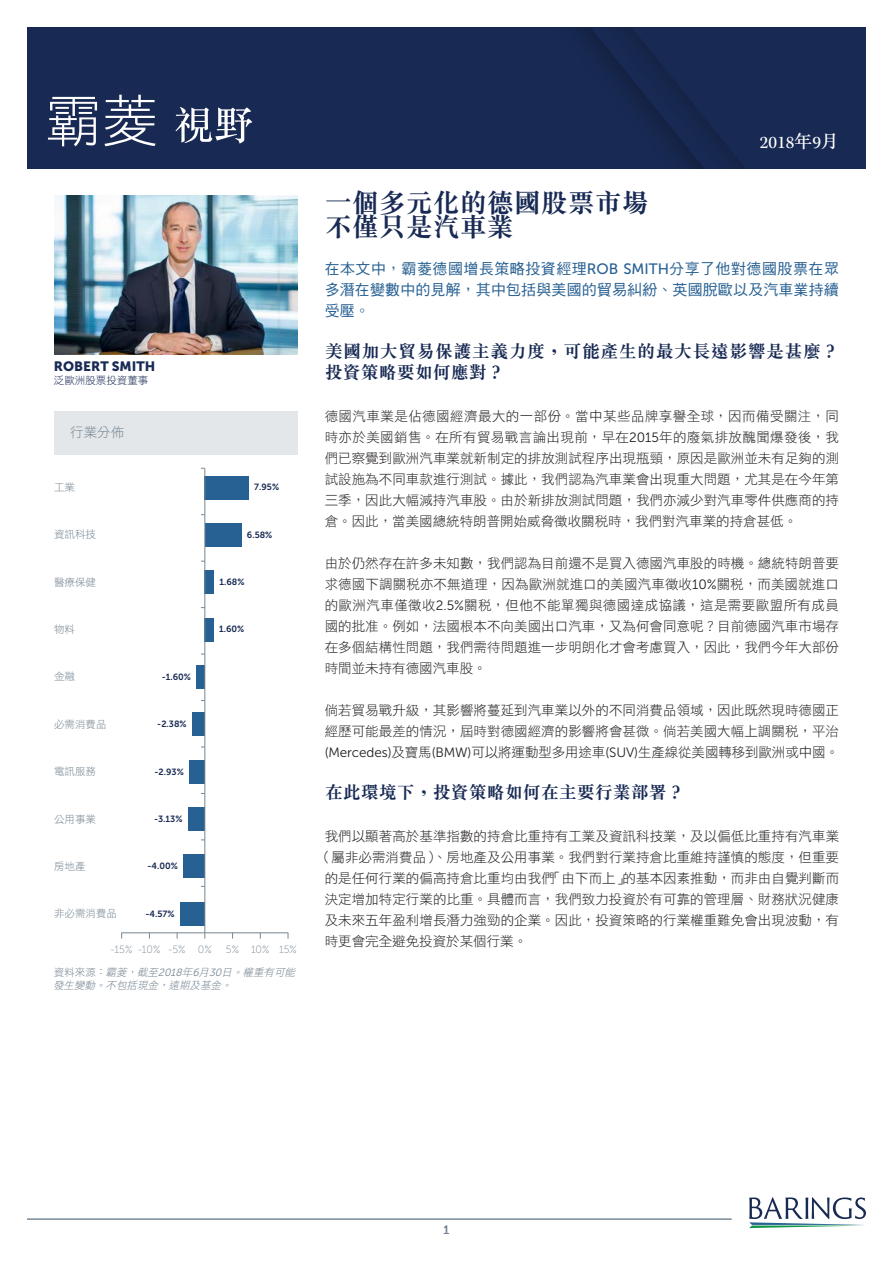
<style>
.page{position:relative;width:893px;height:1263px;background:#fff}
.page>*{position:absolute;margin:0;border:0;box-sizing:border-box;transform-origin:0 0}
.t1{font:700 27px/24px "M Sung HK";color:#182a54}
.t2{font:700 18px/21px "M Sung HK";letter-spacing:.01em;color:#182a54}
.t3{font:18px "Kepler Std";color:#fff}
.t4{font:15px/21px "DF Hei HK W5";letter-spacing:.01em;color:#276092;text-align:justify}
.t5{font:13.5px/21px "DF Hei HK W3";letter-spacing:.005em;color:#231f20;text-align:justify}
.t6{font:13.5px "Museo Sans 900";color:#182a54}
.t7{font:13.5px "DF Hei HK W3";color:#768693}
.t8{font:12px "Museo Sans 500";color:#768693}
.t9{font:italic 10.5px/13.5px "DF Hei HK W3";color:#768693}
.t10{font:10.5px "DF Hei HK W3";color:#768693}
.t11{font:10.5px "Museo Sans 100";color:#768693}
.t12{font:10.5px "DF Hei HK W3";color:#182a54}
.t13{font:9px "Museo Sans 700";color:#182a54}
.s1{font-style:normal}
.s2{font-family:"Museo Sans 300"}
.s3{font-family:"M Sung HK";font-weight:500}
.s4{font-family:"Museo Sans 500"}
</style>
<div class="page">
<div style="left:27px;top:27px;width:839px;height:142px;background:#182a54"></div>
<svg style="left:749px;top:1197px;width:117px;height:31px"></svg>
<hr style="left:27px;top:1219px;width:704px;height:1px;background:#768693">
<svg style="left:48px;top:95px;width:204px;height:51px"></svg>
<img style="left:54px;top:196px;width:244px;height:158px">
<div style="left:54px;top:411px;width:244px;height:44px;background:#e4e7e9"></div>
<div style="left:205px;top:476px;width:44px;height:23px;background:#276092"></div>
<div style="left:205px;top:523px;width:37px;height:23px;background:#276092"></div>
<div style="left:205px;top:571px;width:9px;height:23px;background:#276092"></div>
<div style="left:205px;top:618px;width:9px;height:23px;background:#276092"></div>
<div style="left:196px;top:665px;width:9px;height:23px;background:#276092"></div>
<div style="left:192px;top:713px;width:13px;height:23px;background:#276092"></div>
<div style="left:189px;top:760px;width:16px;height:23px;background:#276092"></div>
<div style="left:188px;top:807px;width:17px;height:23px;background:#276092"></div>
<div style="left:183px;top:855px;width:22px;height:23px;background:#276092"></div>
<div style="left:180px;top:902px;width:25px;height:23px;background:#276092"></div>
<hr style="left:122px;top:932px;width:166px;height:1px;background:#768693">
<hr style="left:204px;top:468px;width:1px;height:464px;background:#768693">
<p class="t6" style="left:54px;top:358px;width:103px">ROBERT SMITH</p>
<p class="t12" style="left:54px;top:375px;width:96px">泛歐洲股票投資董事</p>
<p class="t7" style="left:70px;top:425px;width:55px">行業分佈</p>
<p class="t10" style="left:54px;top:481px;width:22px">工業</p>
<p class="t13" style="left:254px;top:482px;width:26px">7.95%</p>
<p class="t10" style="left:54px;top:529px;width:43px">資訊科技</p>
<p class="t10" style="left:54px;top:576px;width:43px">醫療保健</p>
<p class="t13" style="left:247px;top:530px;width:27px">6.58%</p>
<p class="t13" style="left:220px;top:577px;width:26px">1.68%</p>
<p class="t10" style="left:54px;top:624px;width:22px">物料</p>
<p class="t13" style="left:219px;top:624px;width:27px">1.60%</p>
<p class="t10" style="left:54px;top:671px;width:22px">金融</p>
<p class="t13" style="left:162px;top:672px;width:31px">-1.60%</p>
<p class="t10" style="left:54px;top:718px;width:54px">必需消費品</p>
<p class="t13" style="left:157px;top:719px;width:31px">-2.38%</p>
<p class="t10" style="left:54px;top:766px;width:43px">電訊服務</p>
<p class="t13" style="left:154px;top:766px;width:31px">-2.93%</p>
<p class="t10" style="left:54px;top:813px;width:43px">公用事業</p>
<p class="t13" style="left:154px;top:814px;width:30px">-3.13%</p>
<p class="t10" style="left:54px;top:860px;width:33px">房地產</p>
<p class="t13" style="left:147px;top:861px;width:32px">-4.00%</p>
<p class="t10" style="left:54px;top:908px;width:65px">非必需消費品</p>
<p class="t13" style="left:145px;top:908px;width:31px">-4.57%</p>
<p class="t11" style="left:111px;top:944px;width:102px">-15% -10% -5% 0%</p>
<p class="t11" style="left:226px;top:944px;width:72px">5% 10% 15%</p>
<p class="t9" style="left:53px;top:965px;width:246px"><span class="s1">資料來源：</span>霸菱，截至<span class="s2">2018</span>年<span class="s2">6</span>月<span class="s2">30</span>日。權重有可能發生變動。不包括現金，遠期及基金。</p>
<h2 class="t3" style="left:760px;top:132px;width:81px">2018<span class="s3">年</span>9<span class="s3">月</span></h2>
<h1 class="t1" style="left:325px;top:190px;width:325px">一個多元化的德國股票市場不僅只是汽車業</h1>
<p class="t4" style="left:325px;top:258px;width:516px">在本文中，霸菱德國增長策略投資經理<span class="s4">ROB SMITH</span>分享了他對德國股票在眾多潛在變數中的見解，其中包括與美國的貿易糾紛、英國脫歐以及汽車業持續受壓。</p>
<h2 class="t2" style="left:325px;top:340px;width:516px">美國加大貿易保護主義力度，可能產生的最大長遠影響是甚麼？投資策略要如何應對？</h2>
<p class="t5" style="left:325px;top:405px;width:516px">德國汽車業是佔德國經濟最大的一部份。當中某些品牌享譽全球，因而備受關注，同時亦於美國銷售。在所有貿易戰言論出現前，早在<span class="s2">2015</span>年的廢氣排放醜聞爆發後，我們已察覺到歐洲汽車業就新制定的排放測試程序出現瓶頸，原因是歐洲並未有足夠的測試設施為不同車款進行測試。據此，我們認為汽車業會出現重大問題，尤其是在今年第三季，因此大幅減持汽車股。由於新排放測試問題，我們亦減少對汽車零件供應商的持倉。因此，當美國總統特朗普開始威脅徵收關稅時，我們對汽車業的持倉甚低。</p>
<p class="t5" style="left:325px;top:552px;width:516px">由於仍然存在許多未知數，我們認為目前還不是買入德國汽車股的時機。總統特朗普要求德國下調關稅亦不無道理，因為歐洲就進口的美國汽車徵收<span class="s2">10%</span>關稅，而美國就進口的歐洲汽車僅徵收<span class="s2">2.5%</span>關稅，但他不能單獨與德國達成協議，這是需要歐盟所有成員國的批准。例如，法國根本不向美國出口汽車，又為何會同意呢？目前德國汽車市場存在多個結構性問題，我們需待問題進一步明朗化才會考慮買入，因此，我們今年大部份時間並未持有德國汽車股。</p>
<p class="t5" style="left:325px;top:699px;width:516px">倘若貿易戰升級，其影響將蔓延到汽車業以外的不同消費品領域，因此既然現時德國正經歷可能最差的情況，屆時對德國經濟的影響將會甚微。倘若美國大幅上調關稅，平治<span class="s2">(Mercedes)</span>及寶馬<span class="s2">(BMW)</span>可以將運動型多用途車<span class="s2">(SUV)</span>生產線從美國轉移到歐洲或中國。</p>
<h2 class="t2" style="left:325px;top:781px;width:361px">在此環境下，投資策略如何在主要行業部署？</h2>
<p class="t5" style="left:325px;top:825px;width:516px">我們以顯著高於基準指數的持倉比重持有工業及資訊科技業，及以偏低比重持有汽車業</p>
<p class="t5" style="left:318px;top:846px;width:523px">（屬非必需消費品）、房地產及公用事業。我們對行業持倉比重維持謹慎的態度，但重要</p>
<p class="t5" style="left:325px;top:867px;width:516px">的是任何行業的偏高持倉比重均由我們「由下而上」的基本因素推動，而非由自覺判斷而</p>
<p class="t5" style="left:325px;top:888px;width:516px">決定增加特定行業的比重。具體而言，我們致力投資於有可靠的管理層、財務狀況健康</p>
<p class="t5" style="left:325px;top:909px;width:516px">及未來五年盈利增長潛力強勁的企業。因此，投資策略的行業權重難免會出現波動，有</p>
<p class="t5" style="left:325px;top:930px;width:204px">時更會完全避免投資於某個行業。</p>
<p class="t8" style="left:444px;top:1223px;width:7px">1</p>
</div>
